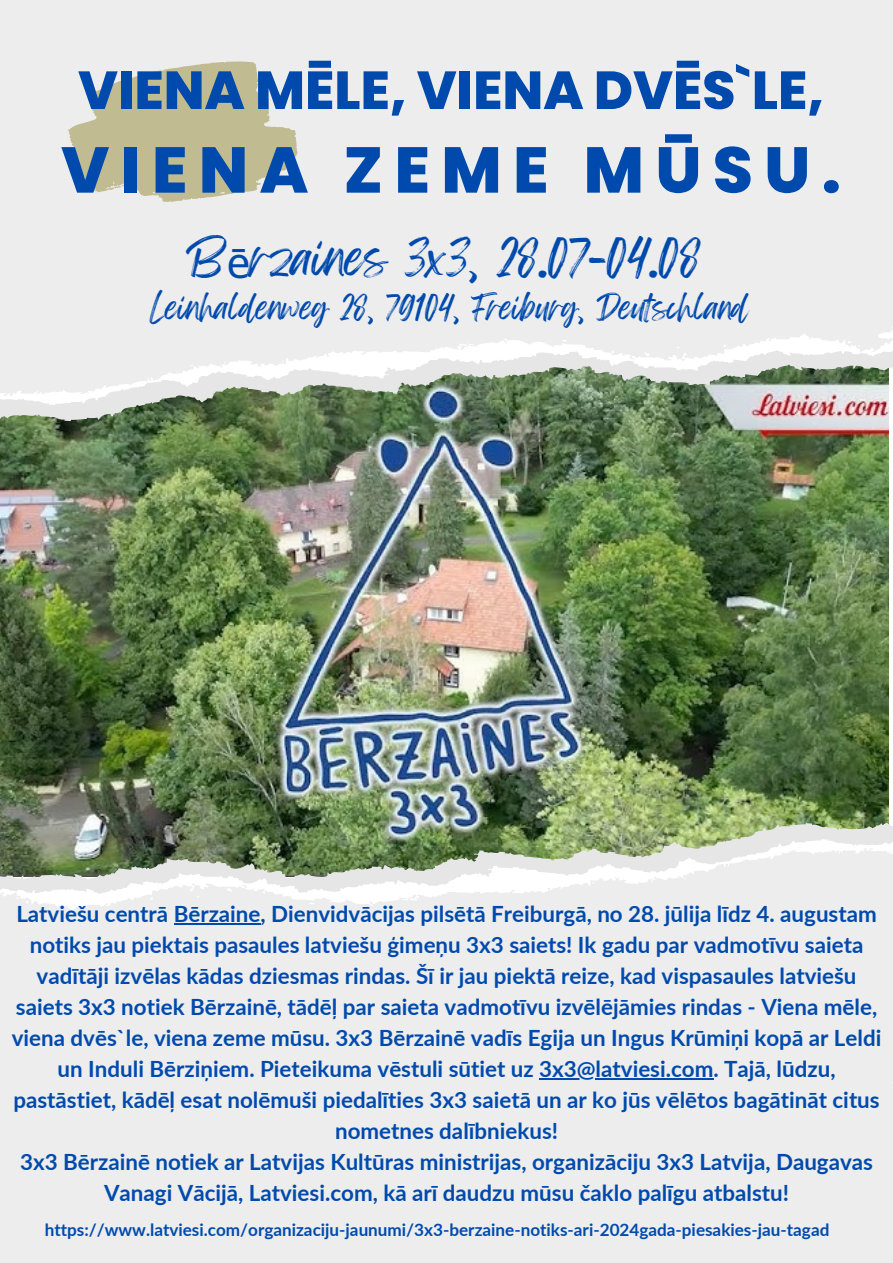
<style>
.page{position:relative;width:893px;height:1263px;background:#fff}
.page>*{position:absolute;margin:0;border:0;box-sizing:border-box;transform-origin:0 0}
.t1{font:800 64.65px "Poppins";letter-spacing:.175em;color:#004aad}
.t2{font:800 53.4px "Poppins";color:#004aad}
.t3{font:42.83px "Feeling Passionate";color:#004aad}
.t4{font:28.58px "Feeling Passionate";color:#004aad}
.t5{font:700 22.35px/30.9px "Lato";color:#004aad;text-align:center}
.t6{font:700 17.1px "Lato";color:#004aad}
.s1{font-family:"Noto Sans"}
</style>
<div class="page">
<img style="left:0;top:421px;width:888px;height:402px">
<img style="left:0;top:405px;width:889px;height:16px">
<svg style="left:0;top:0;width:893px;height:397px;background:#e8e9e8"></svg>
<img style="left:0;top:823px;width:893px;height:16px">
<div style="left:0;top:847px;width:893px;height:416px;background:#ededed"></div>
<svg style="left:68px;top:62px;width:230px;height:140px;background:#cdc8ab"></svg>
<hr style="left:174px;top:923px;width:86px;height:2px;background:#004aad">
<hr style="left:539px;top:1078px;width:174px;height:2px;background:#004aad">
<p class="t2" style="left:78px;top:53px;width:747px">VIENA MĒLE, VIENA DVĒS`LE,</p>
<p class="t1" style="left:61px;top:125px;width:781px">VIENA ZEME MŪSU.</p>
<p class="t3" style="left:186px;top:223px;width:516px">B<span class="s1">ē</span>rzaines 3x3, 28.07-04.08</p>
<p class="t4" style="left:150px;top:285px;width:600px">Leinhaldenweg 28, 79104, Freiburg, Deutschland</p>
<p class="t5" style="left:12px;top:898px;width:871px">Latviešu centrā Bērzaine, Dienvidvācijas pilsētā Freiburgā, no 28. jūlija līdz 4. augustam notiks jau piektais pasaules latviešu ģimeņu 3x3 saiets! Ik gadu par vadmotīvu saieta vadītāji izvēlas kādas dziesmas rindas. Šī ir jau piektā reize, kad vispasaules latviešu saiets 3x3 notiek Bērzainē, tādēļ par saieta vadmotīvu izvēlējāmies rindas - Viena mēle, viena dvēs`le, viena zeme mūsu. 3x3 Bērzainē vadīs Egija un Ingus Krūmiņi kopā ar Leldi un Induli Bērziņiem. Pieteikuma vēstuli sūtiet uz 3x3@latviesi.com. Tajā, lūdzu, pastāstiet, kādēļ esat nolēmuši piedalīties 3x3 saietā un ar ko jūs vēlētos bagātināt citus nometnes dalībniekus!</p>
<p class="t5" style="left:20px;top:1146px;width:854px">3x3 Bērzainē notiek ar Latvijas Kultūras ministrijas, organizāciju 3x3 Latvija, Daugavas<br>Vanagi Vācijā, Latviesi.com, kā arī daudzu mūsu čaklo palīgu atbalstu!</p>
<p class="t6" style="left:45px;top:1219px;width:786px">https://www.latviesi.com/organizaciju-jaunumi/3x3-berzaine-notiks-ari-2024gada-piesakies-jau-tagad</p>
</div>
